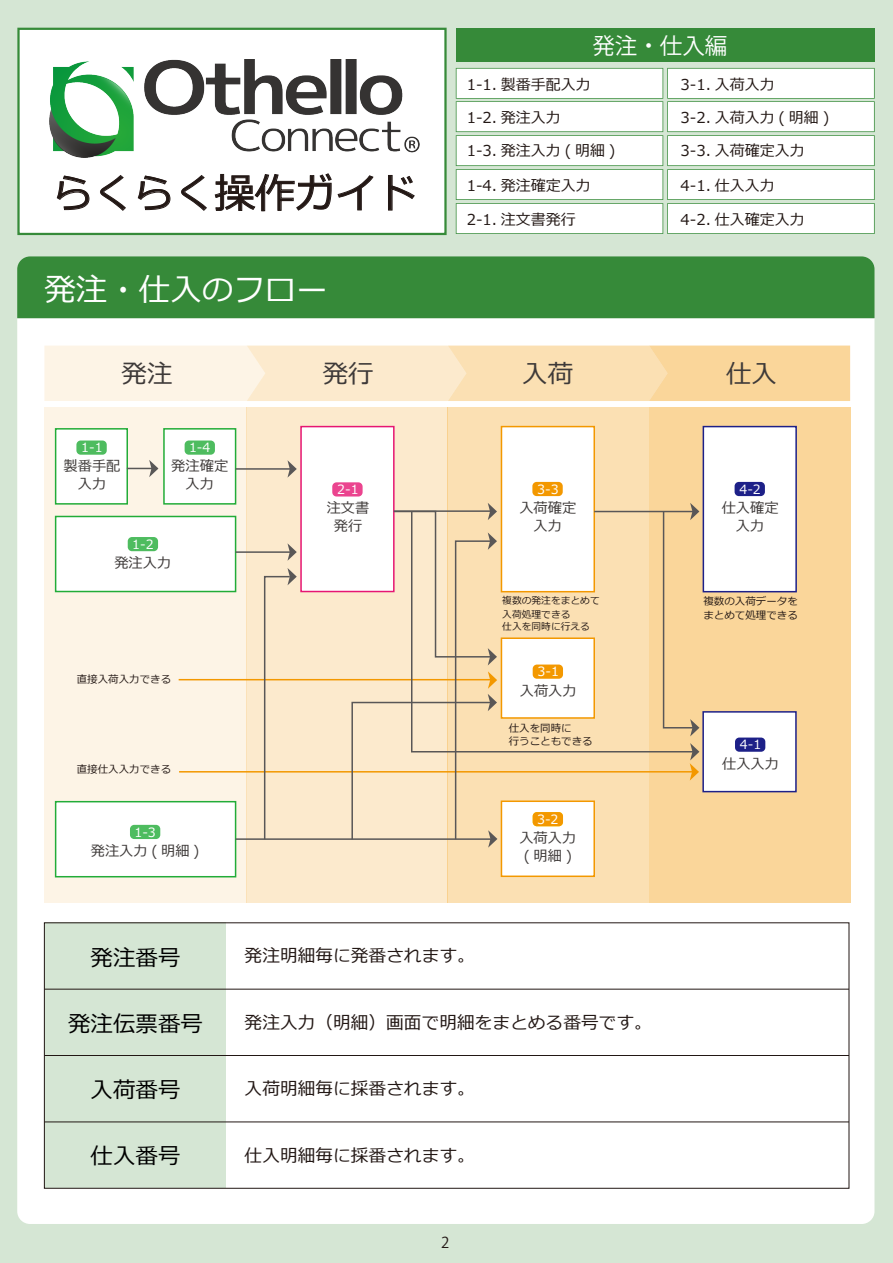
<style>
.page{position:relative;width:893px;height:1263px;background:#d5e6d4}
.page>*{position:absolute;margin:0;border:0;box-sizing:border-box;transform-origin:0 0}
.t1{font:40.5px "Meiryo";color:#231815}
.t2{font:31.5px "Meiryo";color:#fff}
.t3{font:25.5px "Meiryo";color:#3e3a39}
.t4{font:22.5px "Meiryo";color:#000}
.t5{font:22.5px "Koz Go Pr 6 N";color:#fff}
.t6{font:17.7px "Meiryo";color:#231815}
.t7{font:15px "Meiryo";color:#231815}
.t8{font:15px "Koz Go Pro";color:#231815}
.t9{font:14.25px/18px "Meiryo";color:#3e3a39;text-align:center}
.t10{font:12.75px "Meiryo";color:#fff}
.t11{font:10.5px/13.5px "Meiryo";color:#231815}
.t12{font:9.75px/13.5px "Meiryo";color:#231815}
</style>
<div class="page">
<div style="left:17px;top:319px;width:857px;height:905px;background:#fff"></div>
<div style="left:44px;top:408px;width:203px;height:495px;background:#fdf4e6"></div>
<div style="left:247px;top:408px;width:201px;height:495px;background:#fceacd"></div>
<div style="left:448px;top:408px;width:201px;height:495px;background:#fbe0b3"></div>
<div style="left:649px;top:408px;width:201px;height:495px;background:#fad69a"></div>
<div style="left:17px;top:28px;width:430px;height:207px;background:#fff;border:2px solid #368b39"></div>
<img style="left:50px;top:60px;width:369px;height:98px">
<div style="left:456px;top:28px;width:419px;height:34px;background:#368a39"></div>
<svg style="left:456px;top:68px;width:419px;height:166px;background:#f1f7f1"></svg>
<div style="left:17px;top:256px;width:857px;height:62px;background:#368a39"></div>
<div style="left:703px;top:426px;width:94px;height:166px;background:#fff;border:2px solid #1d2088"></div>
<div style="left:501px;top:426px;width:94px;height:166px;background:#fff;border:2px solid #f39800"></div>
<div style="left:300px;top:426px;width:95px;height:166px;background:#fff;border:2px solid #e61673"></div>
<div style="left:702px;top:711px;width:95px;height:81px;background:#fff;border:2px solid #1d2088"></div>
<div style="left:501px;top:800px;width:94px;height:77px;background:#fff;border:2px solid #f39800"></div>
<div style="left:55px;top:428px;width:73px;height:77px;background:#fff;border:2px solid #22ac38"></div>
<div style="left:55px;top:516px;width:181px;height:76px;background:#fff;border:2px solid #22ac38"></div>
<div style="left:55px;top:801px;width:181px;height:76px;background:#fff;border:2px solid #22ac38"></div>
<div style="left:163px;top:428px;width:73px;height:77px;background:#fff;border:2px solid #22ac38"></div>
<svg style="left:44px;top:346px;width:806px;height:55px;background:#fbe5c1"></svg>
<div style="left:44px;top:922px;width:181px;height:266px;background:#d5e6d4"></div>
<hr style="left:44px;top:1055px;width:805px;height:1px;background:#221714">
<hr style="left:44px;top:1121px;width:805px;height:1px;background:#221714">
<hr style="left:44px;top:989px;width:805px;height:1px;background:#221714">
<div style="left:532px;top:482px;width:31px;height:14px;background:#f39800;border-radius:4px"></div>
<div style="left:735px;top:482px;width:30px;height:14px;background:#1d2088;border-radius:4px"></div>
<div style="left:76px;top:440px;width:31px;height:15px;background:#4ebc5f;border-radius:4px"></div>
<div style="left:185px;top:440px;width:30px;height:15px;background:#4ebc5f;border-radius:4px"></div>
<div style="left:332px;top:482px;width:31px;height:14px;background:#eb448f;border-radius:4px"></div>
<div style="left:128px;top:537px;width:30px;height:14px;background:#4ebc5f;border-radius:4px"></div>
<svg style="left:56px;top:175px;width:34px;height:35px"></svg>
<svg style="left:100px;top:175px;width:26px;height:36px"></svg>
<svg style="left:137px;top:175px;width:34px;height:35px"></svg>
<svg style="left:181px;top:175px;width:26px;height:36px"></svg>
<svg style="left:214px;top:173px;width:160px;height:38px"></svg>
<svg style="left:388px;top:175px;width:27px;height:36px"></svg>
<div style="left:735px;top:737px;width:30px;height:15px;background:#1d2088;border-radius:4px"></div>
<div style="left:533px;top:812px;width:30px;height:14px;background:#f39800;border-radius:4px"></div>
<div style="left:130px;top:825px;width:30px;height:14px;background:#4ebc5f;border-radius:4px"></div>
<hr style="left:179px;top:679px;width:314px;height:1px;background:#f39800">
<hr style="left:179px;top:771px;width:516px;height:1px;background:#f39800">
<hr style="left:236px;top:838px;width:258px;height:2px;background:#595757">
<hr style="left:236px;top:468px;width:56px;height:2px;background:#595757">
<svg style="left:287px;top:460px;width:10px;height:18px"></svg>
<hr style="left:127px;top:468px;width:30px;height:1px;background:#595757">
<svg style="left:149px;top:460px;width:9px;height:17px"></svg>
<svg style="left:690px;top:750px;width:9px;height:31px"></svg>
<hr style="left:236px;top:551px;width:58px;height:2px;background:#595757">
<svg style="left:287px;top:543px;width:10px;height:18px"></svg>
<svg style="left:263px;top:568px;width:34px;height:272px"></svg>
<svg style="left:351px;top:503px;width:146px;height:345px"></svg>
<svg style="left:690px;top:503px;width:9px;height:226px"></svg>
<svg style="left:410px;top:510px;width:288px;height:243px"></svg>
<h1 class="t1" style="left:52px;top:165px;width:366px">らくらく操作ガイド</h1>
<h2 class="t2" style="left:44px;top:268px;width:285px">発注・仕入のフロー</h2>
<h3 class="t5" style="left:592px;top:33px;width:136px">発注・仕入編</h3>
<p class="t7" style="left:467px;top:74px;width:126px">1-1. 製番手配入力</p>
<p class="t7" style="left:467px;top:107px;width:96px">1-2. 発注入力</p>
<p class="t7" style="left:467px;top:140px;width:150px">1-3. 発注入力 ( 明細 )</p>
<p class="t7" style="left:467px;top:175px;width:126px">1-4. 発注確定入力</p>
<p class="t7" style="left:467px;top:209px;width:111px">2-1. 注文書発行</p>
<p class="t7" style="left:681px;top:74px;width:96px">3-1. 入荷入力</p>
<p class="t7" style="left:681px;top:107px;width:150px">3-2. 入荷入力 ( 明細 )</p>
<p class="t7" style="left:681px;top:140px;width:126px">3-3. 入荷確定入力</p>
<p class="t7" style="left:681px;top:175px;width:96px">4-1. 仕入入力</p>
<p class="t7" style="left:681px;top:209px;width:126px">4-2. 仕入確定入力</p>
<h3 class="t3" style="left:122px;top:356px;width:52px">発注</h3>
<p class="t10" style="left:81px;top:439px;width:23px">1-1</p>
<p class="t9" style="left:64px;top:458px;width:58px">製番手配入力</p>
<p class="t10" style="left:189px;top:439px;width:23px">1-4</p>
<p class="t9" style="left:171px;top:458px;width:58px">発注確定入力</p>
<p class="t10" style="left:132px;top:535px;width:23px">1-2</p>
<p class="t9" style="left:114px;top:554px;width:58px">発注入力</p>
<p class="t11" style="left:77px;top:672px;width:96px">直接入荷入力できる</p>
<p class="t11" style="left:77px;top:763px;width:96px">直接仕入入力できる</p>
<p class="t10" style="left:134px;top:823px;width:23px">1-3</p>
<p class="t9" style="left:91px;top:842px;width:110px">発注入力 ( 明細 )</p>
<h3 class="t3" style="left:323px;top:356px;width:52px">発行</h3>
<h3 class="t3" style="left:522px;top:356px;width:52px">入荷</h3>
<h3 class="t3" style="left:726px;top:356px;width:52px">仕入</h3>
<p class="t10" style="left:337px;top:480px;width:23px">2-1</p>
<p class="t9" style="left:327px;top:500px;width:44px">注文書発行</p>
<p class="t10" style="left:537px;top:480px;width:23px">3-3</p>
<p class="t9" style="left:519px;top:499px;width:58px">入荷確定入力</p>
<p class="t12" style="left:502px;top:594px;width:99px">複数の発注をまとめて入荷処理できる</p>
<p class="t12" style="left:502px;top:620px;width:89px">仕入を同時に行える</p>
<p class="t10" style="left:538px;top:663px;width:23px">3-1</p>
<p class="t9" style="left:520px;top:682px;width:58px">入荷入力</p>
<p class="t11" style="left:509px;top:722px;width:85px">仕入を同時に<br>行うこともできる</p>
<p class="t10" style="left:537px;top:810px;width:23px">3-2</p>
<p class="t9" style="left:519px;top:830px;width:58px">入荷入力(明細)</p>
<p class="t10" style="left:739px;top:480px;width:23px">4-2</p>
<p class="t9" style="left:722px;top:499px;width:58px">仕入確定入力</p>
<p class="t11" style="left:703px;top:595px;width:96px">複数の入荷データをまとめて処理できる</p>
<p class="t10" style="left:740px;top:736px;width:23px">4-1</p>
<p class="t9" style="left:722px;top:755px;width:58px">仕入入力</p>
<h3 class="t4" style="left:91px;top:942px;width:91px">発注番号</h3>
<p class="t6" style="left:245px;top:943px;width:232px">発注明細毎に発番されます。</p>
<h3 class="t4" style="left:68px;top:1008px;width:136px">発注伝票番号</h3>
<p class="t6" style="left:245px;top:1010px;width:409px">発注入力（明細）画面で明細をまとめる番号です。</p>
<h3 class="t4" style="left:91px;top:1074px;width:91px">入荷番号</h3>
<p class="t6" style="left:245px;top:1076px;width:232px">入荷明細毎に採番されます。</p>
<h3 class="t4" style="left:91px;top:1140px;width:91px">仕入番号</h3>
<p class="t6" style="left:245px;top:1143px;width:232px">仕入明細毎に採番されます。</p>
<p class="t8" style="left:441px;top:1233px;width:10px">2</p>
</div>
